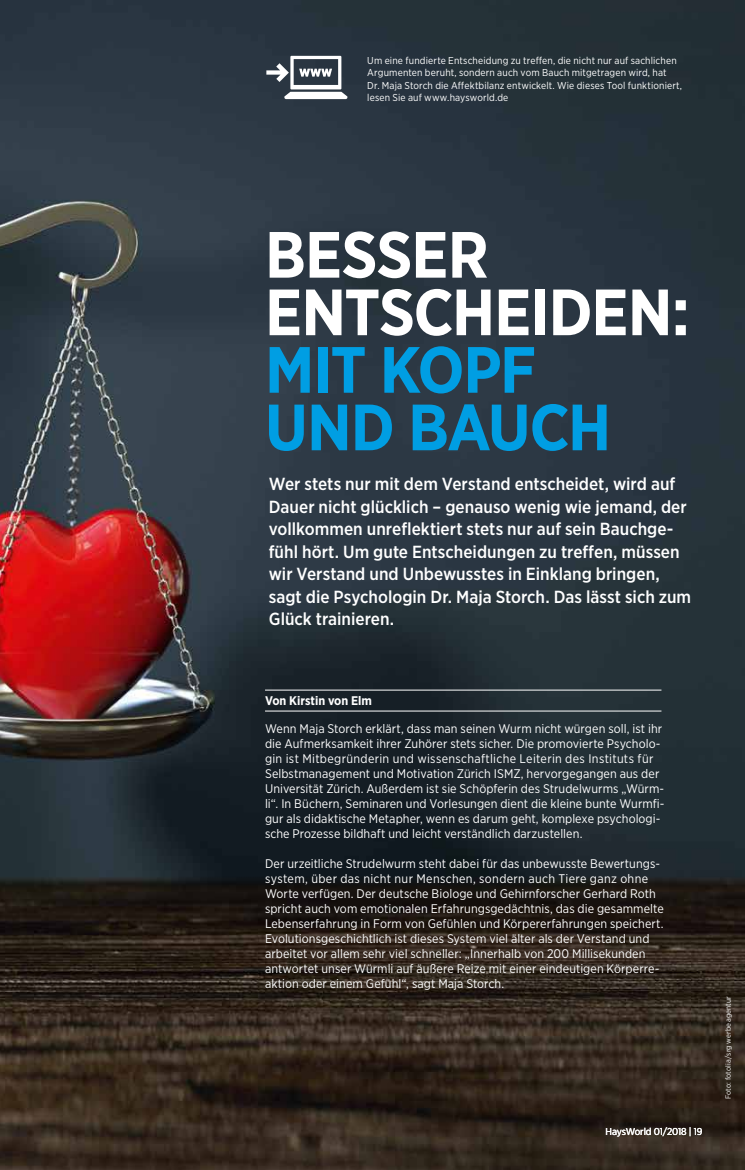
<style>
.page{position:relative;width:745px;height:1170px;background:#fff}
.page>*{position:absolute;margin:0;border:0;box-sizing:border-box;transform-origin:0 0}
.t1{font:700 65.12px/57.5px "Gotham Narrow";letter-spacing:-.015em;color:#fff}
.t2{font:700 65.12px/57.5px "Gotham Narrow";letter-spacing:-.025em;color:#009ee3}
.t3{font:500 17.5px/22.5px "Gotham Narrow";color:#fff}
.t4{font:12.5px/15px "Gotham Narrow";letter-spacing:.005em;color:#fff}
.t5{font:700 12.5px "Gotham Narrow";color:#fff}
.t6{font:10px/12.5px "Gotham Narrow";letter-spacing:.015em;color:#fff}
.t7{font:10px "Gotham Narrow";letter-spacing:-.01em;color:#fff}
.t8{font:7.5px "Gotham Narrow";letter-spacing:.02em;color:#fff}
</style>
<div class="page">
<img style="left:0;top:0;width:744px;height:1169px">
<hr style="left:265px;top:689px;width:396px;height:1px;background:#fff">
<hr style="left:265px;top:710px;width:396px;height:1px;background:#fff">
<svg style="left:266px;top:56px;width:81px;height:43px"></svg>
<p class="t6" style="left:367px;top:54px;width:316px">Um eine fundierte Entscheidung zu treffen, die nicht nur auf sachlichen Argumenten beruht, sondern auch vom Bauch mitgetragen wird, hat<br>Dr. Maja Storch die Affektbilanz entwickelt. Wie dieses Tool funktioniert, lesen Sie auf www.haysworld.de</p>
<h1 class="t1" style="left:265px;top:225px;width:426px">BESSER<br>ENTSCHEIDEN:</h1>
<h1 class="t2" style="left:265px;top:340px;width:347px">MIT KOPF<br>UND BAUCH</h1>
<p class="t3" style="left:268px;top:472px;width:423px">Wer stets nur mit dem Verstand entscheidet, wird auf Dauer nicht glücklich – genauso wenig wie jemand, der vollkommen unreflektiert stets nur auf sein Bauchge&shy;fühl hört. Um gute Entscheidungen zu treffen, müssen wir Verstand und Unbewusstes in Einklang bringen, sagt die Psychologin Dr. Maja Storch. Das lässt sich zum Glück trainieren.</p>
<p class="t5" style="left:265px;top:693px;width:108px">Von Kirstin von Elm</p>
<p class="t4" style="left:265px;top:720px;width:400px">Wenn Maja Storch erklärt, dass man seinen Wurm nicht würgen soll, ist ihr die Aufmerksamkeit ihrer Zuhörer stets sicher. Die promovierte Psycholo&shy;gin ist Mitbegründerin und wissenschaftliche Leiterin des Instituts für Selbstmanagement und Motivation Zürich ISMZ, hervorgegangen aus der Universität Zürich. Außerdem ist sie Schöpferin des Strudelwurms „Würm&shy;li“. In Büchern, Seminaren und Vorlesungen dient die kleine bunte Wurmfi&shy;gur als didaktische Metapher, wenn es darum geht, komplexe psychologi&shy;sche Prozesse bildhaft und leicht verständlich darzustellen.</p>
<p class="t4" style="left:265px;top:855px;width:400px">Der urzeitliche Strudelwurm steht dabei für das unbewusste Bewertungs&shy;system, über das nicht nur Menschen, sondern auch Tiere ganz ohne Worte verfügen. Der deutsche Biologe und Gehirnforscher Gerhard Roth spricht auch vom emotionalen Erfahrungsgedächtnis, das die gesammelte Lebenserfahrung in Form von Gefühlen und Körpererfahrungen speichert.<br>Evolutionsgeschichtlich ist dieses System viel älter als der Verstand und arbeitet vor allem sehr viel schneller: „Innerhalb von 200 Millisekunden antwortet unser Würmli auf äußere Reize mit einer eindeutigen Körperre&shy;aktion oder einem Gefühl“, sagt Maja Storch.</p>
<p class="t7" style="left:605px;top:1125px;width:98px">HaysWorld 01/2018 | 19</p>
<p class="t8" style="left:723px;top:1099px;width:105px;rotate:-90deg">Foto: fotolia/srg werbeagentur</p>
</div>
